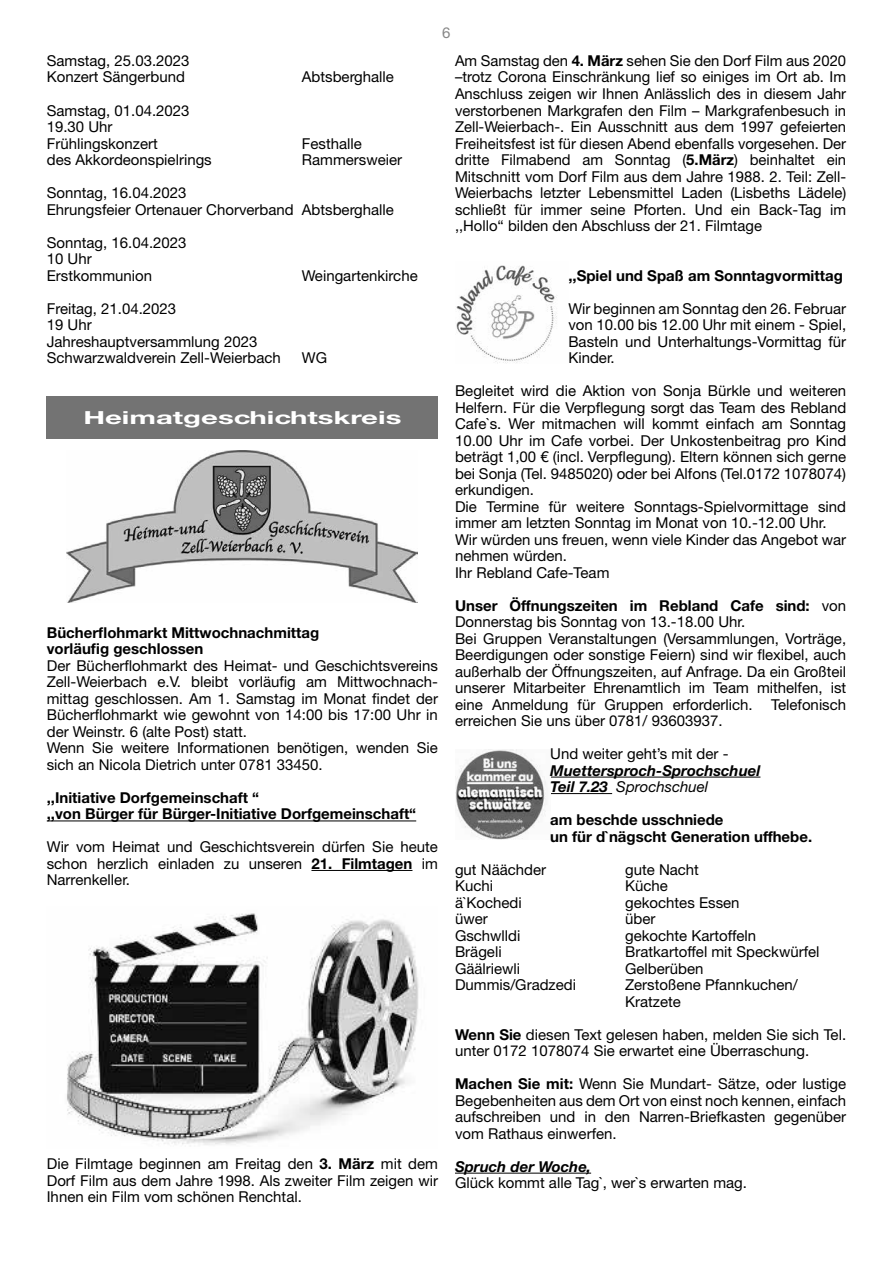
<style>
.page{position:relative;width:893px;height:1263px;background:#fff}
.page>*{position:absolute;margin:0;border:0;box-sizing:border-box;transform-origin:0 0}
.t1{font:700 18px "Helvetica Neue CE";color:#fff;scale:1.63 1}
.t2{font:15px/16.5px "Helvetica Neue LT Std";color:#000}
.t3{font:700 15px/16.5px "Helvetica Neue LT Std";color:#000}
.t4{font:italic 700 15px/16.5px "Helvetica Neue LT Std";color:#000}
.t5{font:15px "Helvetica Neue LT Std";color:#878787}
.s1{font-weight:700}
.s2{font-weight:400}
</style>
<div class="page">
<hr style="left:47px;top:820px;width:369px;height:1px;background:#000">
<hr style="left:311px;top:870px;width:101px;height:1px;background:#000">
<div style="left:47px;top:396px;width:391px;height:42px;background:#737373"></div>
<img style="left:66px;top:450px;width:351px;height:152px">
<img style="left:67px;top:913px;width:352px;height:232px">
<hr style="left:550px;top:777px;width:210px;height:1px;background:#000">
<hr style="left:550px;top:793px;width:62px;height:1px;background:#000">
<hr style="left:455px;top:1173px;width:136px;height:1px;background:#000">
<img style="left:456px;top:265px;width:101px;height:98px">
<img style="left:455px;top:749px;width:91px;height:91px">
<p class="t5" style="left:442px;top:24px;width:10px">6</p>
<p class="t2" style="left:47px;top:52px;width:144px">Samstag, 25.03.2023<br>Konzert Sängerbund</p>
<p class="t2" style="left:47px;top:102px;width:144px">Samstag, 01.04.2023<br>19.30 Uhr<br>Frühlingskonzert</p>
<p class="t2" style="left:302px;top:69px;width:94px">Abtsberghalle</p>
<p class="t2" style="left:302px;top:135px;width:61px">Festhalle</p>
<p class="t2" style="left:47px;top:151px;width:167px">des Akkordeonspielrings</p>
<p class="t2" style="left:302px;top:151px;width:102px">Rammersweier</p>
<p class="t2" style="left:47px;top:184px;width:349px">Sonntag, 16.04.2023<br>Ehrungsfeier Ortenauer Chorverband Abtsberghalle</p>
<p class="t2" style="left:47px;top:234px;width:141px">Sonntag, 16.04.2023<br>10 Uhr<br>Erstkommunion</p>
<p class="t2" style="left:302px;top:267px;width:117px">Weingartenkirche</p>
<p class="t2" style="left:47px;top:300px;width:236px">Freitag, 21.04.2023<br>19 Uhr<br>Jahreshauptversammlung 2023<br>Schwarzwaldverein Zell-Weierbach</p>
<p class="t2" style="left:302px;top:349px;width:27px">WG</p>
<p class="t1" style="left:83px;top:407px;width:197px">Heimatgeschichtskreis</p>
<p class="t3" style="left:47px;top:624px;width:274px">Bücherflohmarkt Mittwochnachmittag vorläufig geschlossen</p>
<p class="t2" style="left:47px;top:657px;width:393px">Der Bücherflohmarkt des Heimat- und Geschichtsvereins Zell-Weierbach e.V. bleibt vorläufig am Mittwochnach&shy;mittag geschlossen. Am 1. Samstag im Monat findet der Bücherflohmarkt wie gewohnt von 14:00 bis 17:00 Uhr in der Weinstr. 6 (alte Post) statt.<br>Wenn Sie weitere Informationen benötigen, wenden Sie sich an Nicola Dietrich unter 0781 33450.</p>
<p class="t3" style="left:47px;top:789px;width:371px">,,Initiative Dorfgemeinschaft “<br>,,von Bürger für Bürger-Initiative Dorfgemeinschaft“</p>
<p class="t2" style="left:47px;top:839px;width:393px;text-align:justify">Wir vom Heimat und Geschichtsverein dürfen Sie heute schon herzlich einladen zu unseren <span class="s1">21. Filmtagen</span> im Narrenkeller.</p>
<p class="t2" style="left:47px;top:1155px;width:393px;text-align:justify">Die Filmtage beginnen am Freitag den <span class="s1">3. März</span> mit dem Dorf Film aus dem Jahre 1998. Als zweiter Film zeigen wir Ihnen ein Film vom schönen Renchtal.</p>
<p class="t2" style="left:455px;top:52px;width:393px;text-align:justify">Am Samstag den <span class="s1">4. März</span> sehen Sie den Dorf Film aus 2020 –trotz Corona Einschränkung lief so einiges im Ort ab. Im Anschluss zeigen wir Ihnen Anlässlich des in diesem Jahr verstorbenen Markgrafen den Film – Markgrafenbesuch in Zell-Weierbach-. Ein Ausschnitt aus dem 1997 gefeierten Freiheitsfest ist für diesen Abend ebenfalls vorgesehen. Der dritte Filmabend am Sonntag (<span class="s1">5.März</span>) beinhaltet ein Mitschnitt vom Dorf Film aus dem Jahre 1988. 2. Teil: Zell-Weierbachs letzter Lebensmittel Laden (Lisbeths Lädele) schließt für immer seine Pforten. Und ein Back-Tag im ,,Hollo“ bilden den Abschluss der 21. Filmtage</p>
<p class="t3" style="left:568px;top:267px;width:276px">,,Spiel und Spaß am Sonntagvormittag</p>
<p class="t2" style="left:568px;top:300px;width:279px;text-align:justify">Wir beginnen am Sonntag den 26. Februar von 10.00 bis 12.00 Uhr mit einem - Spiel, Basteln und Unterhaltungs-Vormittag für Kinder.</p>
<p class="t2" style="left:455px;top:382px;width:393px">Begleitet wird die Aktion von Sonja Bürkle und weiteren Helfern. Für die Verpflegung sorgt das Team des Rebland Cafe`s. Wer mitmachen will kommt einfach am Sonntag 10.00 Uhr im Cafe vorbei. Der Unkostenbeitrag pro Kind beträgt 1,00 € (incl. Verpflegung). Eltern können sich gerne bei Sonja (Tel. 9485020) oder bei Alfons (Tel.0172 1078074) erkundigen.<br>Die Termine für weitere Sonntags-Spielvormittage sind immer am letzten Sonntag im Monat von 10.-12.00 Uhr.<br>Wir würden uns freuen, wenn viele Kinder das Angebot war nehmen würden.<br>Ihr Rebland Cafe-Team</p>
<p class="t2" style="left:455px;top:597px;width:393px"><span class="s1">Unser Öffnungszeiten im Rebland Cafe sind:</span> von Donnerstag bis Sonntag von 13.-18.00 Uhr.<br>Bei Gruppen Veranstaltungen (Versammlungen, Vorträge, Beerdigungen oder sonstige Feiern) sind wir flexibel, auch außerhalb der Öffnungszeiten, auf Anfrage. Da ein Großteil unserer Mitarbeiter Ehrenamtlich im Team mithelfen, ist eine Anmeldung für Gruppen erforderlich. Telefonisch erreichen Sie uns über 0781/ 93603937.</p>
<p class="t2" style="left:550px;top:745px;width:180px">Und weiter geht’s mit der -</p>
<p class="t4" style="left:550px;top:762px;width:212px">Muettersproch-Sprochschuel<br>Teil 7.23 <span class="s2">Sprochschuel</span></p>
<p class="t3" style="left:550px;top:811px;width:263px">am beschde usschniede<br>un für d`nägscht Generation uffhebe.</p>
<p class="t2" style="left:455px;top:861px;width:93px">gut Näächder</p>
<p class="t2" style="left:625px;top:861px;width:75px">gute Nacht</p>
<p class="t2" style="left:455px;top:877px;width:40px">Kuchi</p>
<p class="t2" style="left:625px;top:877px;width:44px">Küche</p>
<p class="t2" style="left:455px;top:894px;width:68px">ä`Kochedi</p>
<p class="t2" style="left:625px;top:894px;width:116px">gekochtes Essen</p>
<p class="t2" style="left:455px;top:910px;width:34px">üwer</p>
<p class="t2" style="left:625px;top:910px;width:32px">über</p>
<p class="t2" style="left:455px;top:927px;width:67px">Gschwlldi</p>
<p class="t2" style="left:625px;top:927px;width:133px">gekochte Kartoffeln</p>
<p class="t2" style="left:455px;top:943px;width:48px">Brägeli</p>
<p class="t2" style="left:625px;top:943px;width:196px">Bratkartoffel mit Speckwürfel</p>
<p class="t2" style="left:455px;top:960px;width:67px">Gäälriewli</p>
<p class="t2" style="left:625px;top:960px;width:80px">Gelberüben</p>
<p class="t2" style="left:455px;top:976px;width:123px">Dummis/Gradzedi</p>
<p class="t2" style="left:625px;top:976px;width:174px">Zerstoßene Pfannkuchen/<br>Kratzete</p>
<p class="t2" style="left:455px;top:1026px;width:393px"><span class="s1">Wenn Sie</span> diesen Text gelesen haben, melden Sie sich Tel. unter 0172 1078074 Sie erwartet eine Überraschung.</p>
<p class="t2" style="left:455px;top:1075px;width:393px;text-align:justify"><span class="s1">Machen Sie mit:</span> Wenn Sie Mundart- Sätze, oder lustige Begebenheiten aus dem Ort von einst noch kennen, einfach aufschreiben und in den Narren-Briefkasten gegenüber vom Rathaus einwerfen.</p>
<p class="t4" style="left:455px;top:1158px;width:138px">Spruch der Woche,</p>
<p class="t2" style="left:455px;top:1174px;width:293px">Glück kommt alle Tag`, wer`s erwarten mag.</p>
</div>
